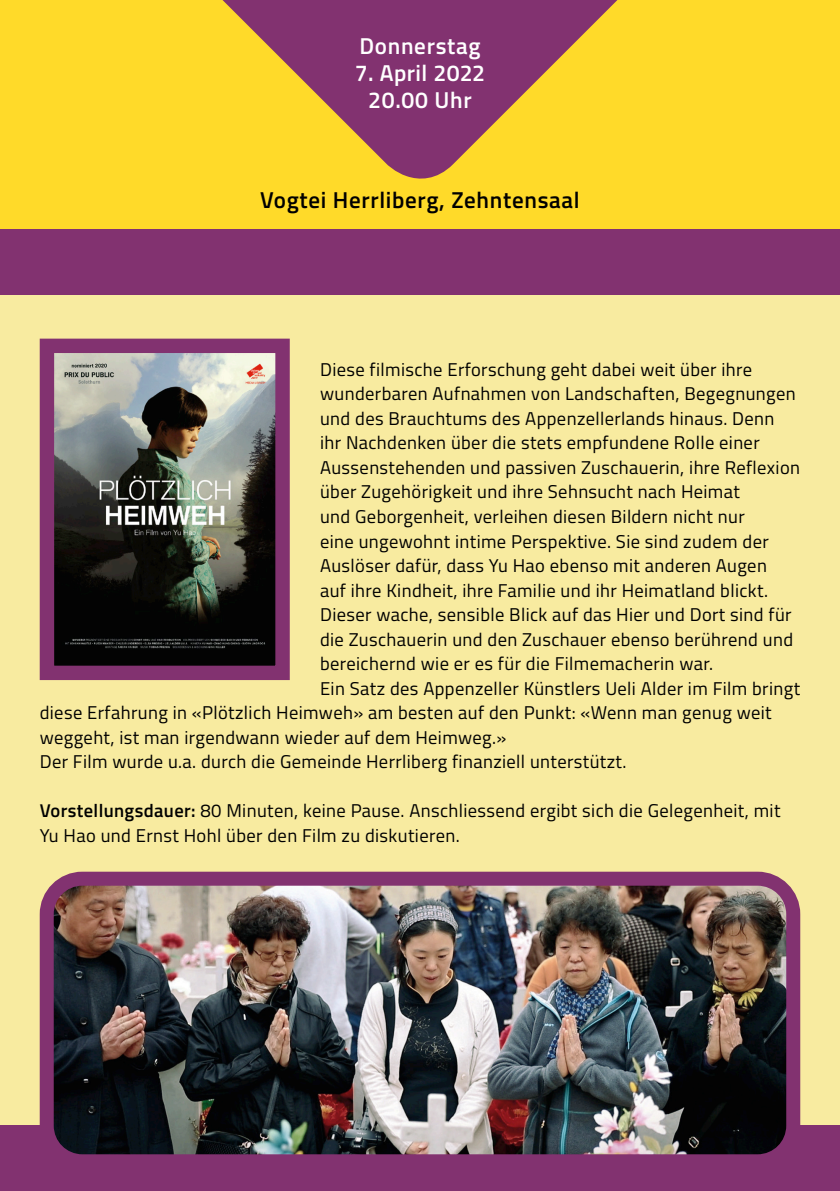
<style>
.page{position:relative;width:840px;height:1191px;background:#fff}
.page>*{position:absolute;margin:0;border:0;box-sizing:border-box;transform-origin:0 0}
._05_datum_inside{font:600 23px/27px "Titillium Web";letter-spacing:.03em;color:#fff;text-align:center}
._06_veranstaltungsor{font:600 23px "Titillium Web";letter-spacing:.03em;color:#000}
._05_copy_inside{font:18.4px/24.4px "Titillium Web";letter-spacing:.02em;color:#000}
.s1{font-weight:600}
</style>
<div class="page">
<div style="left:0;top:0;width:839px;height:236px;background:#ffda29"></div>
<div style="left:0;top:295px;width:839px;height:896px;background:#f8eba0"></div>
<div style="left:0;top:230px;width:839px;height:65px;background:#823270"></div>
<svg style="left:222px;top:0;width:396px;height:179px"></svg>
<div style="left:0;top:1125px;width:839px;height:66px;background:#823270"></div>
<img style="left:55px;top:886px;width:729px;height:267px">
<div style="left:40px;top:871px;width:759px;height:297px;border:14px solid #823270;border-radius:36px"></div>
<img style="left:39px;top:338px;width:251px;height:343px">
<p class="_05_datum_inside" style="left:359px;top:32px;width:123px">Donnerstag</p>
<p class="_05_datum_inside" style="left:355px;top:59px;width:131px">7. April 2022<br>20.00 Uhr</p>
<p class="_06_veranstaltungsor" style="left:260px;top:183px;width:321px">Vogtei Herrliberg, Zehntensaal</p>
<p class="_05_copy_inside" style="left:320px;top:356px;width:481px">Diese filmische Erforschung geht dabei weit über ihre wunderbaren Aufnahmen von Landschaften, Begegnungen und des Brauchtums des Appenzellerlands hinaus. Denn ihr Nachdenken über die stets empfundene Rolle einer Aussenstehenden und passiven Zuschauerin, ihre Reflexion über Zugehörigkeit und ihre Sehnsucht nach Heimat<br>und Geborgenheit, verleihen diesen Bildern nicht nur<br>eine ungewohnt intime Perspektive. Sie sind zudem der Auslöser dafür, dass Yu Hao ebenso mit anderen Augen<br>auf ihre Kindheit, ihre Familie und ihr Heimatland blickt.<br>Dieser wache, sensible Blick auf das Hier und Dort sind für die Zuschauerin und den Zuschauer ebenso berührend und bereichernd wie er es für die Filmemacherin war.</p>
<p class="_05_copy_inside" style="left:40px;top:675px;width:761px;text-indent:280px">Ein Satz des Appenzeller Künstlers Ueli Alder im Film bringt diese Erfahrung in «Plötzlich Heimweh» am besten auf den Punkt: «Wenn man genug weit weggeht, ist man irgendwann wieder auf dem Heimweg.»</p>
<p class="_05_copy_inside" style="left:40px;top:748px;width:588px">Der Film wurde u.a. durch die Gemeinde Herrliberg finanziell unterstützt.</p>
<p class="_05_copy_inside" style="left:40px;top:797px;width:741px"><span class="s1">Vorstellungsdauer:</span> 80 Minuten, keine Pause. Anschliessend ergibt sich die Gelegenheit, mit<br>Yu Hao und Ernst Hohl über den Film zu diskutieren.</p>
</div>
